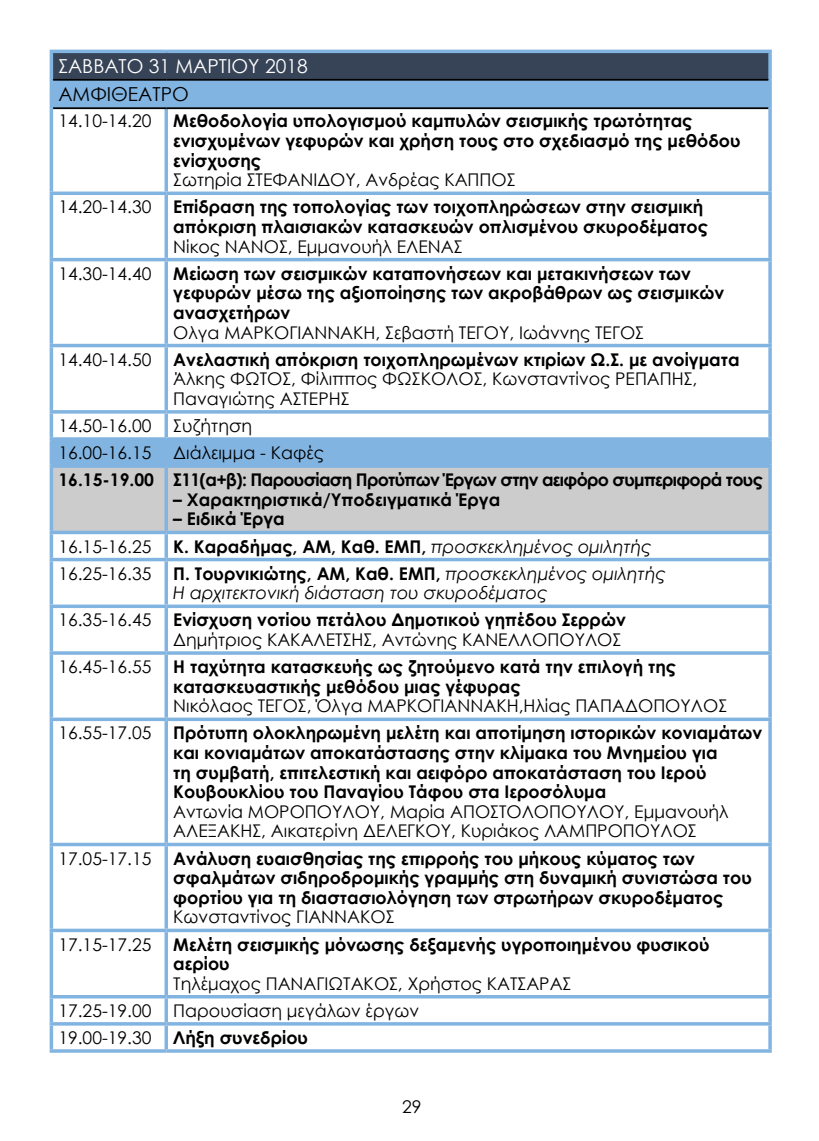
<style>
.page{position:relative;width:819px;height:1141px;background:#fff}
.page>*{position:absolute;margin:0;border:0;box-sizing:border-box;transform-origin:0 0}
.t1{font:19.25px "Century Gothic";color:#fff}
.t2{font:19.25px "Century Gothic";color:#000}
.t3{font:700 17.5px/19.6px "Century Gothic";color:#000}
.t4{font:17.5px/27.1px "Century Gothic";color:#000}
.t5{font:700 17.5px "Century Gothic";letter-spacing:-.04em;color:#000}
.s1{font-weight:400}
.s2{font-weight:400;font-style:italic}
.s3{font-weight:700}
</style>
<div class="page">
<div style="left:51px;top:51px;width:719px;height:29px;background:#374457"></div>
<svg style="left:53px;top:81px;width:715px;height:383px"></svg>
<div style="left:53px;top:468px;width:715px;height:63px;background:#ccc"></div>
<hr style="left:50px;top:50px;width:116px;height:3px;background:#82b4e1">
<hr style="left:50px;top:53px;width:3px;height:27px;background:#82b4e1">
<hr style="left:166px;top:50px;width:605px;height:3px;background:#82b4e1">
<hr style="left:768px;top:53px;width:3px;height:27px;background:#82b4e1">
<hr style="left:50px;top:80px;width:3px;height:28px;background:#82b4e1">
<hr style="left:768px;top:80px;width:3px;height:28px;background:#82b4e1">
<hr style="left:50px;top:108px;width:3px;height:84px;background:#82b4e1">
<svg style="left:164px;top:109px;width:4px;height:83px"></svg>
<hr style="left:768px;top:108px;width:3px;height:84px;background:#82b4e1">
<hr style="left:50px;top:192px;width:116px;height:3px;background:#82b4e1">
<hr style="left:50px;top:195px;width:3px;height:63px;background:#82b4e1">
<hr style="left:166px;top:192px;width:605px;height:3px;background:#82b4e1">
<svg style="left:164px;top:195px;width:4px;height:63px"></svg>
<hr style="left:768px;top:195px;width:3px;height:63px;background:#82b4e1">
<hr style="left:50px;top:258px;width:116px;height:3px;background:#82b4e1">
<hr style="left:50px;top:261px;width:3px;height:83px;background:#82b4e1">
<hr style="left:166px;top:258px;width:605px;height:3px;background:#82b4e1">
<svg style="left:164px;top:261px;width:4px;height:83px"></svg>
<hr style="left:768px;top:261px;width:3px;height:83px;background:#82b4e1">
<hr style="left:50px;top:344px;width:116px;height:3px;background:#82b4e1">
<hr style="left:50px;top:347px;width:3px;height:63px;background:#82b4e1">
<hr style="left:166px;top:344px;width:605px;height:3px;background:#82b4e1">
<svg style="left:164px;top:347px;width:4px;height:63px"></svg>
<hr style="left:768px;top:347px;width:3px;height:63px;background:#82b4e1">
<svg style="left:50px;top:410px;width:116px;height:4px"></svg>
<hr style="left:50px;top:414px;width:3px;height:23px;background:#82b4e1">
<svg style="left:166px;top:410px;width:605px;height:4px;background:#91bce4"></svg>
<svg style="left:164px;top:414px;width:4px;height:23px"></svg>
<hr style="left:768px;top:414px;width:3px;height:23px;background:#82b4e1">
<svg style="left:50px;top:437px;width:116px;height:4px"></svg>
<hr style="left:50px;top:441px;width:3px;height:23px;background:#82b4e1">
<svg style="left:166px;top:437px;width:605px;height:4px;background:#89b8e2"></svg>
<hr style="left:164px;top:441px;width:4px;height:23px;background:#82b4e1">
<hr style="left:768px;top:441px;width:3px;height:23px;background:#82b4e1">
<hr style="left:50px;top:464px;width:116px;height:4px;background:#82b4e1">
<hr style="left:50px;top:468px;width:3px;height:63px;background:#82b4e1">
<hr style="left:166px;top:464px;width:605px;height:4px;background:#82b4e1">
<svg style="left:164px;top:468px;width:4px;height:63px"></svg>
<hr style="left:768px;top:468px;width:3px;height:63px;background:#82b4e1">
<hr style="left:50px;top:531px;width:116px;height:3px;background:#82b4e1">
<hr style="left:50px;top:534px;width:3px;height:24px;background:#82b4e1">
<hr style="left:166px;top:531px;width:605px;height:3px;background:#82b4e1">
<svg style="left:164px;top:534px;width:4px;height:24px"></svg>
<hr style="left:768px;top:534px;width:3px;height:24px;background:#82b4e1">
<hr style="left:50px;top:558px;width:116px;height:3px;background:#82b4e1">
<hr style="left:50px;top:561px;width:3px;height:44px;background:#82b4e1">
<hr style="left:166px;top:558px;width:605px;height:3px;background:#82b4e1">
<svg style="left:164px;top:561px;width:4px;height:44px"></svg>
<hr style="left:768px;top:561px;width:3px;height:44px;background:#82b4e1">
<hr style="left:50px;top:605px;width:116px;height:3px;background:#82b4e1">
<hr style="left:50px;top:608px;width:3px;height:43px;background:#82b4e1">
<hr style="left:166px;top:605px;width:605px;height:3px;background:#82b4e1">
<svg style="left:164px;top:608px;width:4px;height:43px"></svg>
<hr style="left:768px;top:608px;width:3px;height:43px;background:#82b4e1">
<svg style="left:50px;top:651px;width:116px;height:4px"></svg>
<hr style="left:50px;top:655px;width:3px;height:63px;background:#82b4e1">
<svg style="left:166px;top:651px;width:605px;height:4px;background:#91bce4"></svg>
<svg style="left:164px;top:655px;width:4px;height:63px"></svg>
<hr style="left:768px;top:655px;width:3px;height:63px;background:#82b4e1">
<hr style="left:50px;top:718px;width:116px;height:3px;background:#82b4e1">
<hr style="left:50px;top:721px;width:3px;height:122px;background:#82b4e1">
<hr style="left:166px;top:718px;width:605px;height:3px;background:#82b4e1">
<svg style="left:164px;top:721px;width:4px;height:122px"></svg>
<hr style="left:768px;top:721px;width:3px;height:122px;background:#82b4e1">
<hr style="left:50px;top:843px;width:116px;height:3px;background:#82b4e1">
<hr style="left:50px;top:846px;width:3px;height:83px;background:#82b4e1">
<hr style="left:166px;top:843px;width:605px;height:3px;background:#82b4e1">
<svg style="left:164px;top:846px;width:4px;height:83px"></svg>
<hr style="left:768px;top:846px;width:3px;height:83px;background:#82b4e1">
<hr style="left:50px;top:929px;width:116px;height:3px;background:#82b4e1">
<hr style="left:50px;top:932px;width:3px;height:63px;background:#82b4e1">
<hr style="left:166px;top:929px;width:605px;height:3px;background:#82b4e1">
<svg style="left:164px;top:932px;width:4px;height:63px"></svg>
<hr style="left:768px;top:932px;width:3px;height:63px;background:#82b4e1">
<hr style="left:50px;top:995px;width:116px;height:3px;background:#82b4e1">
<hr style="left:50px;top:998px;width:3px;height:24px;background:#82b4e1">
<hr style="left:166px;top:995px;width:605px;height:3px;background:#82b4e1">
<svg style="left:164px;top:998px;width:4px;height:24px"></svg>
<hr style="left:768px;top:998px;width:3px;height:24px;background:#82b4e1">
<svg style="left:50px;top:1022px;width:116px;height:4px"></svg>
<hr style="left:50px;top:1026px;width:3px;height:23px;background:#82b4e1">
<svg style="left:166px;top:1022px;width:605px;height:4px;background:#91bce4"></svg>
<svg style="left:164px;top:1026px;width:4px;height:23px"></svg>
<hr style="left:768px;top:1026px;width:3px;height:23px;background:#82b4e1">
<svg style="left:50px;top:1049px;width:116px;height:4px"></svg>
<svg style="left:166px;top:1049px;width:605px;height:4px;background:#91bde4"></svg>
<hr style="left:53px;top:79px;width:113px;height:2px;background:#000">
<hr style="left:166px;top:79px;width:602px;height:2px;background:#000">
<hr style="left:53px;top:107px;width:113px;height:2px;background:#000">
<hr style="left:166px;top:107px;width:602px;height:2px;background:#000">
<p class="t1" style="left:58px;top:52px;width:251px">ΣΑΒΒΑΤΟ 31 ΜΑΡΤΙΟΥ 2018</p>
<p class="t2" style="left:58px;top:81px;width:132px">ΑΜΦΙΘΕΑΤΡΟ</p>
<p class="t3" style="left:173px;top:111px;width:569px;text-indent:-115px"><span class="s1">14.10-14.20</span> Μεθοδολογία υπολογισμού καμπυλών σεισμικής τρωτότητας ενισχυμένων γεφυρών και χρήση τους στο σχεδιασμό της μεθόδου ενίσχυσης</p>
<p class="t3" style="left:58px;top:166px;width:646px;line-height:27.1px;text-indent:115px"><span class="s1">Σωτηρία ΣΤΕΦΑΝΙΔΟΥ, Ανδρέας ΚΑΠΠΟΣ<br>14.20-14.30</span> Επίδραση της τοπολογίας των τοιχοπληρώσεων στην σεισμική</p>
<p class="t3" style="left:173px;top:216px;width:536px">απόκριση πλαισιακών κατασκευών οπλισμένου σκυροδέματος</p>
<p class="t3" style="left:58px;top:232px;width:634px;line-height:27.1px;text-indent:115px"><span class="s1">Νίκος ΝΑΝΟΣ, Εμμανουήλ ΕΛΕΝΑΣ<br>14.30-14.40</span> Μείωση των σεισμικών καταπονήσεων και μετακινήσεων των</p>
<p class="t3" style="left:173px;top:282px;width:552px">γεφυρών μέσω της αξιοποίησης των ακροβάθρων ως σεισμικών ανασχετήρων</p>
<p class="t3" style="left:58px;top:318px;width:682px;line-height:27.1px;text-indent:115px"><span class="s1">Ολγα ΜΑΡΚΟΓΙΑΝΝΑΚΗ, Σεβαστή ΤΕΓΟΥ, Ιωάννης ΤΕΓΟΣ<br>14.40-14.50</span> Ανελαστική απόκριση τοιχοπληρωμένων κτιρίων Ω.Σ. με ανοίγματα</p>
<p class="t4" style="left:173px;top:369px;width:525px;line-height:19.6px">Άλκης ΦΩΤΟΣ, Φίλιππος ΦΩΣΚΟΛΟΣ, Κωνσταντίνος ΡΕΠΑΠΗΣ,<br>Παναγιώτης ΑΣΤΕΡΗΣ</p>
<p class="t4" style="left:58px;top:412px;width:267px">14.50-16.00 Συζήτηση<br>16.00-16.15 Διάλειμμα - Καφές</p>
<p class="t5" style="left:58px;top:467px;width:706px">16.15-19.00 Σ11(α+β): Παρουσίαση Προτύπων Έργων στην αειφόρο συμπεριφορά τους</p>
<p class="t3" style="left:173px;top:489px;width:328px">– Χαρακτηριστικά/Υποδειγματικά Έργα</p>
<p class="t3" style="left:58px;top:505px;width:609px;line-height:27.1px;text-indent:115px">– Ειδικά Έργα<br><span class="s1">16.15-16.25</span> Κ. Καραδήμας, ΑΜ, Καθ. ΕΜΠ, <span class="s2">προσκεκλημένος ομιλητής<br></span><span class="s1">16.25-16.35</span> Π. Τουρνικιώτης, ΑΜ, Καθ. ΕΜΠ, <span class="s2">προσκεκλημένος ομιλητής</span></p>
<p class="t3" style="left:58px;top:579px;width:569px;line-height:27.1px;text-indent:115px"><span class="s2">Η αρχιτεκτονική διάσταση του σκυροδέματος<br></span><span class="s1">16.35-16.45</span> Ενίσχυση νοτίου πετάλου Δημοτικού γηπέδου Σερρών</p>
<p class="t4" style="left:58px;top:626px;width:619px;text-indent:115px">Δημήτριος ΚΑΚΑΛΕΤΣΗΣ, Αντώνης ΚΑΝΕΛΛΟΠΟΥΛΟΣ<br>16.45-16.55 <span class="s3">Η ταχύτητα κατασκευής ως ζητούμενο κατά την επιλογή της</span></p>
<p class="t3" style="left:173px;top:676px;width:349px">κατασκευαστικής μεθόδου μιας γέφυρας</p>
<p class="t4" style="left:58px;top:692px;width:705px;text-indent:115px">Νικόλαος ΤΕΓΟΣ, Όλγα ΜΑΡΚΟΓΙΑΝΝΑΚΗ,Ηλίας ΠΑΠΑΔΟΠΟΥΛΟΣ<br>16.55-17.05 <span class="s3">Πρότυπη ολοκληρωμένη μελέτη και αποτίμηση ιστορικών κονιαμάτων</span></p>
<p class="t3" style="left:173px;top:742px;width:546px">και κονιαμάτων αποκατάστασης στην κλίμακα του Μνημείου για τη συμβατή, επιτελεστική και αειφόρο αποκατάσταση του Ιερού<br>Κουβουκλίου του Παναγίου Τάφου στα Ιεροσόλυμα</p>
<p class="t4" style="left:173px;top:801px;width:557px;line-height:19.6px">Αντωνία ΜΟΡΟΠΟΥΛΟΥ, Μαρία ΑΠΟΣΤΟΛΟΠΟΥΛΟΥ, Εμμανουήλ<br>ΑΛΕΞΑΚΗΣ, Αικατερίνη ΔΕΛΕΓΚΟΥ, Κυριάκος ΛΑΜΠΡΟΠΟΥΛΟΣ</p>
<p class="t3" style="left:173px;top:848px;width:580px;text-indent:-115px"><span class="s1">17.05-17.15</span> Ανάλυση ευαισθησίας της επιρροής του μήκους κύματος των σφαλμάτων σιδηροδρομικής γραμμής στη δυναμική συνιστώσα του φορτίου για τη διαστασιολόγηση των στρωτήρων σκυροδέματος</p>
<p class="t3" style="left:58px;top:903px;width:652px;line-height:27.1px;text-indent:115px"><span class="s1">Κωνσταντίνος ΓΙΑΝΝΑΚΟΣ<br>17.15-17.25</span> Μελέτη σεισμικής μόνωσης δεξαμενής υγροποιημένου φυσικού</p>
<p class="t3" style="left:173px;top:953px;width:58px">αερίου</p>
<p class="t4" style="left:58px;top:970px;width:514px;text-indent:115px">Τηλέμαχος ΠΑΝΑΓΙΩΤΑΚΟΣ, Χρήστος ΚΑΤΣΑΡΑΣ<br>17.25-19.00 Παρουσίαση μεγάλων έργων<br>19.00-19.30 <span class="s3">Λήξη συνεδρίου</span></p>
<p class="t4" style="left:402px;top:1093px;width:21px">29</p>
</div>
